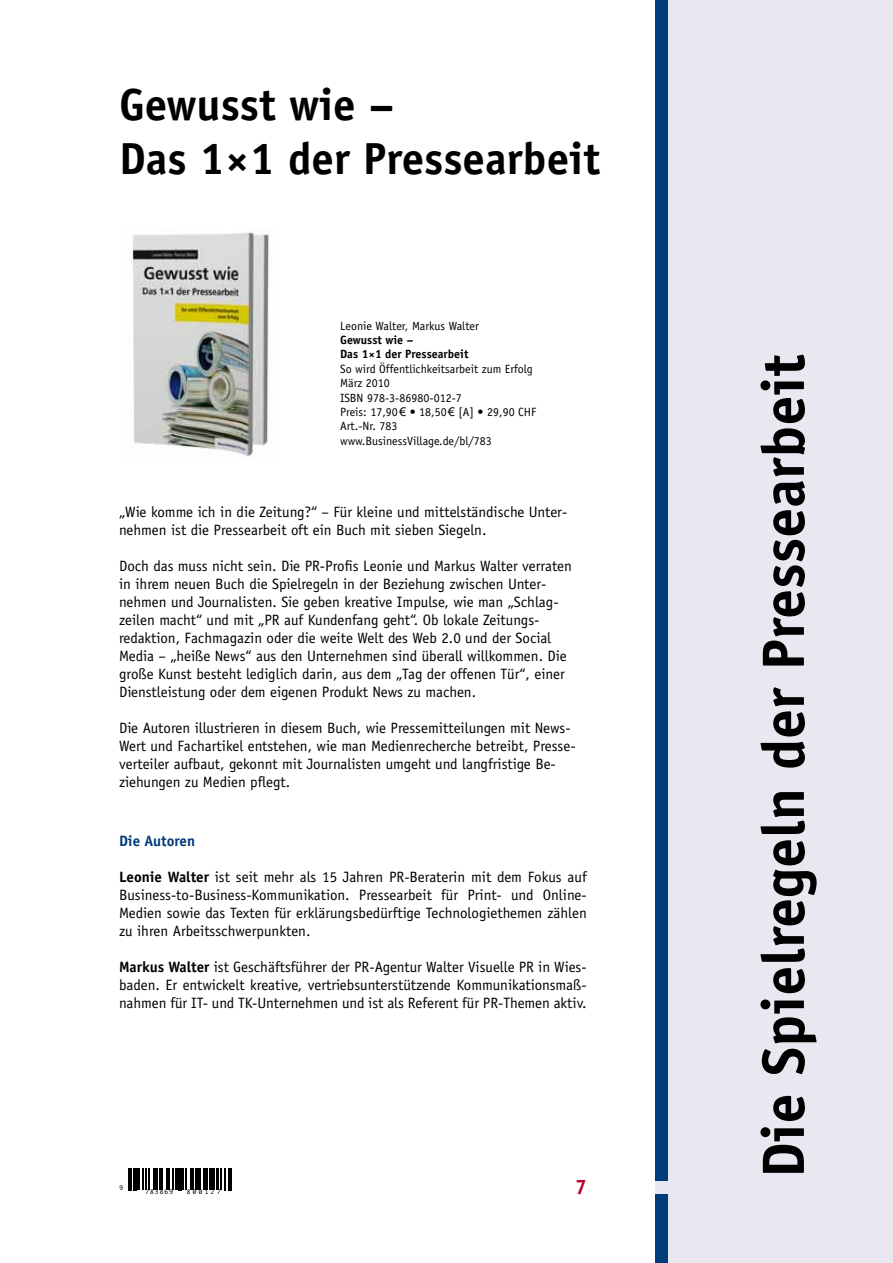
<style>
.page{position:relative;width:893px;height:1263px;background:#fff}
.page>*{position:absolute;margin:0;border:0;box-sizing:border-box;transform-origin:0 0}
.t1{font:700 60px "Officina Sans";color:#000}
.t2{font:700 45px/54px "Officina Sans";color:#000}
.t3{font:700 21px "Officina Sans";color:#b50329}
.t4{font:15px/18px "Officina Sans";color:#000}
.t5{font:700 15px "Officina Sans";color:#003b7a}
.t6{font:12px/14.4px "Officina Sans";color:#000}
.t7{font:700 12px/14.4px "Officina Sans";color:#000}
.t8{font:6px "Monaco";letter-spacing:.3em;color:#000}
.s1{font-family:"Arial"}
.s2{font-weight:700}
</style>
<div class="page">
<div style="left:655px;top:0;width:238px;height:1263px;background:#e9e8f0"></div>
<div style="left:655px;top:0;width:13px;height:1180px;background:#003b7a"></div>
<div style="left:655px;top:1194px;width:13px;height:69px;background:#003b7a"></div>
<svg style="left:129px;top:1168px;width:3px;height:22px"></svg>
<hr style="left:133px;top:1168px;width:3px;height:22px;background:#000">
<hr style="left:137px;top:1168px;width:2px;height:21px;background:#000">
<svg style="left:143px;top:1168px;width:6px;height:21px"></svg>
<hr style="left:153px;top:1168px;width:2px;height:21px;background:#000">
<hr style="left:156px;top:1168px;width:2px;height:21px;background:#000">
<hr style="left:159px;top:1168px;width:3px;height:21px;background:#000">
<hr style="left:166px;top:1168px;width:2px;height:21px;background:#000">
<svg style="left:169px;top:1168px;width:18px;height:22px"></svg>
<hr style="left:190px;top:1168px;width:3px;height:21px;background:#000">
<svg style="left:196px;top:1168px;width:1px;height:21px"></svg>
<hr style="left:198px;top:1168px;width:3px;height:21px;background:#000">
<svg style="left:203px;top:1168px;width:1px;height:21px"></svg>
<hr style="left:205px;top:1168px;width:2px;height:21px;background:#000">
<hr style="left:210px;top:1168px;width:2px;height:21px;background:#000">
<hr style="left:213px;top:1168px;width:2px;height:21px;background:#000">
<hr style="left:216px;top:1168px;width:2px;height:21px;background:#000">
<hr style="left:220px;top:1168px;width:2px;height:21px;background:#000">
<svg style="left:225px;top:1168px;width:6px;height:22px"></svg>
<img style="left:131px;top:232px;width:139px;height:225px">
<h2 class="t2" style="left:119px;top:78px;width:482px">Gewusst wie –<br>Das 1×1 der Pressearbeit</h2>
<p class="t6" style="left:340px;top:318px;width:140px">Leonie Walter, Markus Walter</p>
<p class="t7" style="left:340px;top:333px;width:130px">Gewusst wie –<br>Das 1×1 der Pressearbeit</p>
<p class="t6" style="left:340px;top:362px;width:198px">So wird Öffentlichkeitsarbeit zum Erfolg<br>März 2010<br>ISBN 978-3-86980-012-7<br>Preis: 17,90<span class="s1">€</span> • 18,50<span class="s1">€</span> [A] • 29,90 CHF<br>Art.-Nr. 783 www.BusinessVillage.de/bl/783</p>
<p class="t4" style="left:119px;top:503px;width:450px">„Wie komme ich in die Zeitung?“ – Für kleine und mittelständische Unter&shy;nehmen ist die Pressearbeit oft ein Buch mit sieben Siegeln.</p>
<p class="t4" style="left:119px;top:557px;width:454px">Doch das muss nicht sein. Die PR-Profis Leonie und Markus Walter verraten in ihrem neuen Buch die Spielregeln in der Beziehung zwischen Unter&shy;nehmen und Journalisten. Sie geben kreative Impulse, wie man „Schlag&shy;zeilen macht“ und mit „PR auf Kundenfang geht“. Ob lokale Zeitungs&shy;redaktion, Fachmagazin oder die weite Welt des Web 2.0 und der Social Media – „heiße News“ aus den Unternehmen sind überall willkommen. Die große Kunst besteht lediglich darin, aus dem „Tag der offenen Tür“, einer Dienstleistung oder dem eigenen Produkt News zu machen.</p>
<p class="t4" style="left:119px;top:719px;width:458px">Die Autoren illustrieren in diesem Buch, wie Pressemitteilungen mit News-Wert und Fachartikel entstehen, wie man Medienrecherche betreibt, Presse&shy;verteiler aufbaut, gekonnt mit Journalisten umgeht und langfristige Be&shy;ziehungen zu Medien pflegt.</p>
<p class="t5" style="left:119px;top:832px;width:78px">Die Autoren</p>
<p class="t4" style="left:119px;top:868px;width:469px;text-align:justify"><span class="s2">Leonie Walter</span> ist seit mehr als 15 Jahren PR-Beraterin mit dem Fokus auf Business-to-Business-Kommunikation. Pressearbeit für Print- und Online-Medien sowie das Texten für erklärungsbedürftige Technologiethemen zählen zu ihren Arbeitsschwerpunkten.</p>
<p class="t4" style="left:119px;top:958px;width:469px;text-align:justify"><span class="s2">Markus Walter</span> ist Geschäftsführer der PR-Agentur Walter Visuelle PR in Wies&shy;baden. Er entwickelt kreative, vertriebsunterstützende Kommunikationsmaß&shy;nahmen für IT- und TK-Unternehmen und ist als Referent für PR-Themen aktiv.</p>
<p class="t8" style="left:119px;top:1184px;width:5px">9</p>
<p class="t8" style="left:145px;top:1188px;width:29px">783869</p>
<p class="t8" style="left:187px;top:1188px;width:35px">800127</p>
<h3 class="t3" style="left:575px;top:1174px;width:13px">7</h3>
<h1 class="t1" style="left:746px;top:1178px;width:825px;rotate:-90deg">Die Spielregeln der Pressearbeit</h1>
</div>
